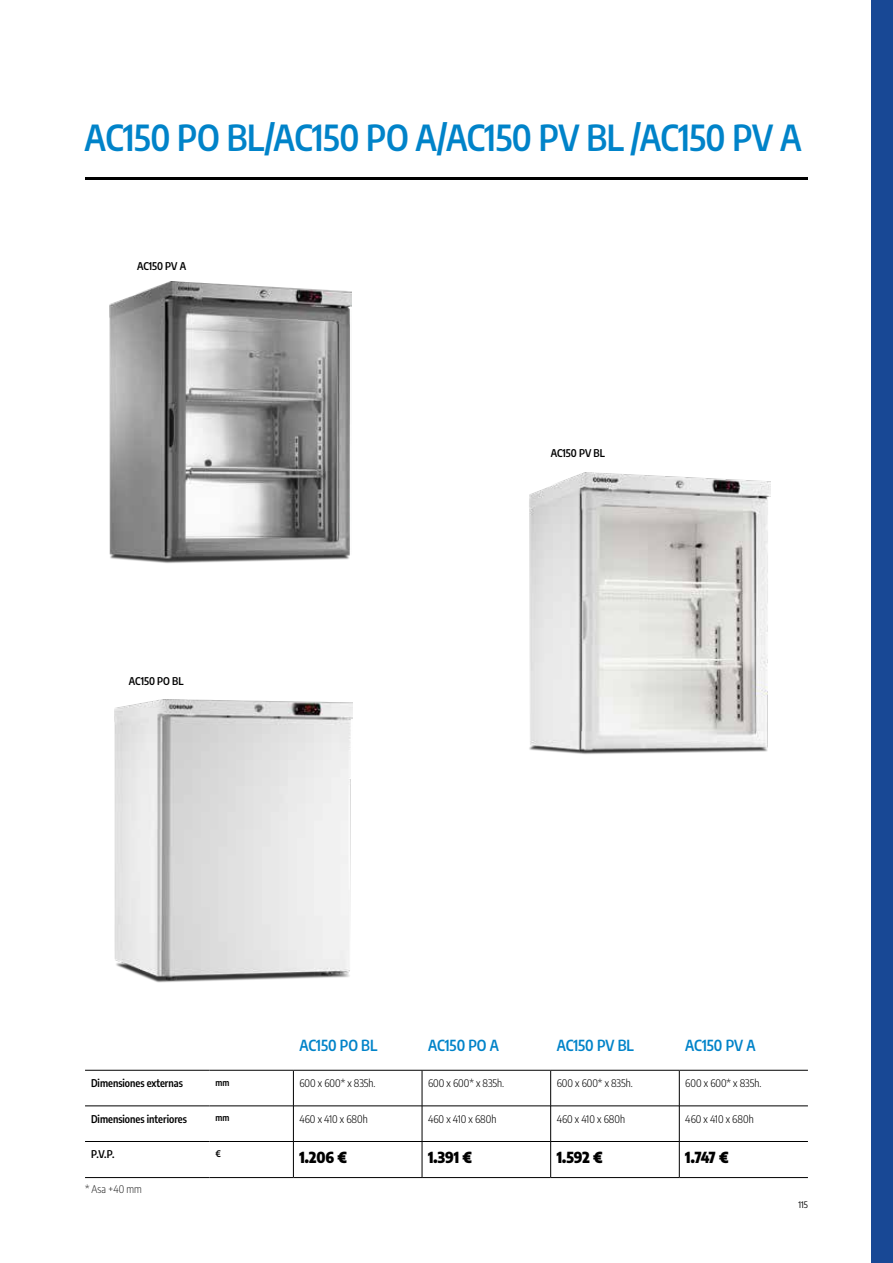
<style>
.page{position:relative;width:893px;height:1263px;background:#fff}
.page>*{position:absolute;margin:0;border:0;box-sizing:border-box;transform-origin:0 0}
.t1{font:600 35.25px "Encode Sans Condensed";letter-spacing:-.01em;color:#0083c9}
.t2{font:600 15px "Encode Sans Condensed";color:#0083c9}
.t3{font:900 15px "Encode Sans Condensed";letter-spacing:-.005em;color:#000}
.t4{font:300 10.5px "Encode Sans Condensed";color:#000}
.t5{font:600 10.5px "Encode Sans Condensed";color:#000}
.t6{font:200 10.5px "Encode Sans Condensed";color:#000}
.t7{font:600 9px "Encode Sans Condensed";color:#000}
.t8{font:9px "Encode Sans Condensed";color:#000}
</style>
<div class="page">
<div style="left:872px;top:0;width:21px;height:1263px;background:#184895"></div>
<hr style="left:85px;top:177px;width:723px;height:2px;background:#000">
<hr style="left:85px;top:1070px;width:124px;height:1px;background:#000">
<hr style="left:209px;top:1070px;width:84px;height:1px;background:#000">
<hr style="left:293px;top:1070px;width:129px;height:1px;background:#000">
<hr style="left:422px;top:1070px;width:129px;height:1px;background:#000">
<hr style="left:551px;top:1070px;width:128px;height:1px;background:#000">
<hr style="left:679px;top:1070px;width:129px;height:1px;background:#000">
<hr style="left:293px;top:1070px;width:1px;height:36px;background:#000">
<hr style="left:422px;top:1070px;width:1px;height:36px;background:#000">
<hr style="left:550px;top:1070px;width:1px;height:36px;background:#000">
<hr style="left:679px;top:1070px;width:1px;height:36px;background:#000">
<hr style="left:293px;top:1106px;width:1px;height:35px;background:#000">
<hr style="left:422px;top:1106px;width:1px;height:35px;background:#000">
<hr style="left:550px;top:1106px;width:1px;height:35px;background:#000">
<hr style="left:679px;top:1106px;width:1px;height:35px;background:#000">
<hr style="left:293px;top:1141px;width:1px;height:36px;background:#000">
<hr style="left:422px;top:1141px;width:1px;height:36px;background:#000">
<hr style="left:550px;top:1141px;width:1px;height:36px;background:#000">
<hr style="left:679px;top:1141px;width:1px;height:36px;background:#000">
<hr style="left:85px;top:1177px;width:124px;height:1px;background:#000">
<hr style="left:209px;top:1177px;width:84px;height:1px;background:#000">
<hr style="left:293px;top:1177px;width:129px;height:1px;background:#000">
<hr style="left:422px;top:1177px;width:129px;height:1px;background:#000">
<hr style="left:551px;top:1177px;width:128px;height:1px;background:#000">
<hr style="left:679px;top:1177px;width:129px;height:1px;background:#000">
<hr style="left:85px;top:1105px;width:124px;height:1px;background:#000">
<hr style="left:209px;top:1105px;width:84px;height:1px;background:#000">
<hr style="left:293px;top:1105px;width:129px;height:1px;background:#000">
<hr style="left:422px;top:1105px;width:129px;height:1px;background:#000">
<hr style="left:551px;top:1105px;width:128px;height:1px;background:#000">
<hr style="left:679px;top:1105px;width:129px;height:1px;background:#000">
<hr style="left:85px;top:1141px;width:124px;height:1px;background:#000">
<hr style="left:209px;top:1141px;width:84px;height:1px;background:#000">
<hr style="left:293px;top:1141px;width:129px;height:1px;background:#000">
<hr style="left:422px;top:1141px;width:129px;height:1px;background:#000">
<hr style="left:551px;top:1141px;width:128px;height:1px;background:#000">
<hr style="left:679px;top:1141px;width:129px;height:1px;background:#000">
<img style="left:109px;top:282px;width:243px;height:281px">
<img style="left:529px;top:472px;width:241px;height:282px">
<img style="left:115px;top:699px;width:237px;height:283px">
<h1 class="t1" style="left:85px;top:112px;width:718px">AC150 PO BL/AC150 PO A/AC150 PV BL /AC150 PV A</h1>
<p class="t5" style="left:137px;top:259px;width:51px">AC150 PV A</p>
<p class="t5" style="left:129px;top:674px;width:56px">AC150 PO BL</p>
<p class="t5" style="left:551px;top:446px;width:56px">AC150 PV BL</p>
<h2 class="t2" style="left:299px;top:1034px;width:79px">AC150 PO BL</h2>
<h2 class="t2" style="left:428px;top:1034px;width:72px">AC150 PO A</h2>
<h2 class="t2" style="left:557px;top:1034px;width:79px">AC150 PV BL</h2>
<h2 class="t2" style="left:685px;top:1034px;width:72px">AC150 PV A</h2>
<p class="t5" style="left:91px;top:1075px;width:93px">Dimensiones externas</p>
<p class="t7" style="left:215px;top:1075px;width:15px">mm</p>
<p class="t4" style="left:299px;top:1076px;width:78px">600 x 600* x 835h.</p>
<p class="t4" style="left:428px;top:1076px;width:78px">600 x 600* x 835h.</p>
<p class="t4" style="left:557px;top:1076px;width:78px">600 x 600* x 835h.</p>
<p class="t4" style="left:685px;top:1076px;width:78px">600 x 600* x 835h.</p>
<p class="t5" style="left:91px;top:1111px;width:97px">Dimensiones interiores</p>
<p class="t7" style="left:215px;top:1111px;width:15px">mm</p>
<p class="t4" style="left:299px;top:1111px;width:70px">460 x 410 x 680h</p>
<p class="t4" style="left:428px;top:1111px;width:70px">460 x 410 x 680h</p>
<p class="t4" style="left:557px;top:1111px;width:70px">460 x 410 x 680h</p>
<p class="t4" style="left:685px;top:1111px;width:70px">460 x 410 x 680h</p>
<p class="t5" style="left:91px;top:1147px;width:25px">P.V.P.</p>
<p class="t7" style="left:215px;top:1147px;width:7px">€</p>
<h2 class="t3" style="left:299px;top:1145px;width:49px">1.206 €</h2>
<h2 class="t3" style="left:428px;top:1145px;width:45px">1.391 €</h2>
<h2 class="t3" style="left:557px;top:1145px;width:47px">1.592 €</h2>
<h2 class="t3" style="left:685px;top:1145px;width:45px">1.747 €</h2>
<p class="t6" style="left:85px;top:1181px;width:58px">* Asa +40 mm</p>
<p class="t8" style="left:798px;top:1199px;width:11px">115</p>
</div>
